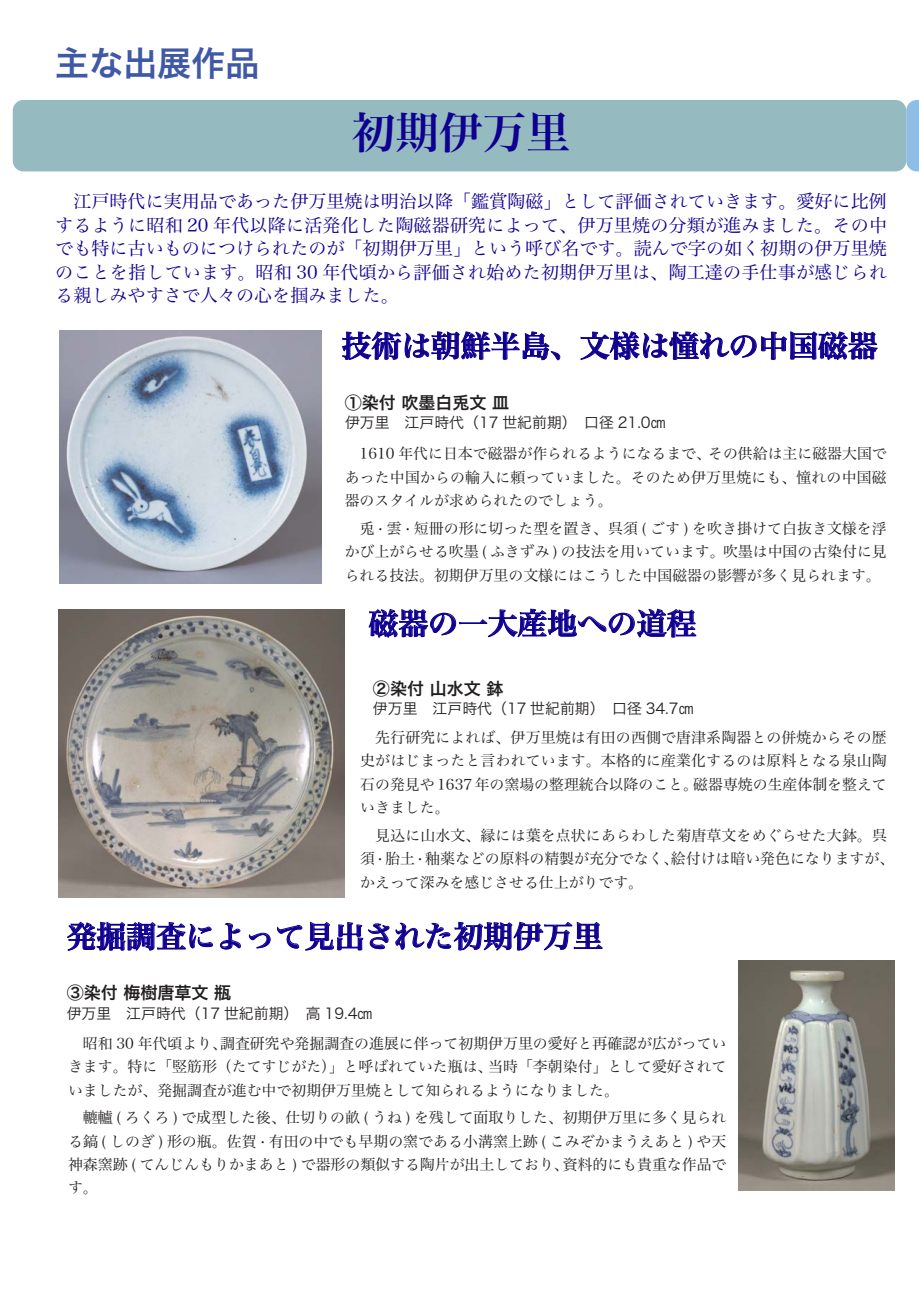
<style>
.page{position:relative;width:919px;height:1289px;background:#fff}
.page>*{position:absolute;margin:0;border:0;box-sizing:border-box;transform-origin:0 0}
.t1{font:43.65px "Hira Min Pro W6";color:#0f0091}
.t2{font:34.05px "Hira Kaku Pro W6";color:#3f59a7}
.t3{font:29.7px "Hira Min Pro W6";color:#0f0091}
.t4{font:18px/23.4px "Hira Min Pro W3";letter-spacing:.01em;color:#0f0091;text-align:justify}
.t5{font:16.95px "Hira Kaku Pro W6";color:#231f20}
.t6{font:14.85px/23.4px "Hira Min Pro W3";color:#231f20;text-align:justify}
.t7{font:14.85px "Hiragino Sans W3";color:#231f20}
</style>
<div class="page">
<svg style="left:906px;top:100px;width:12px;height:71px"></svg>
<div style="left:13px;top:100px;width:893px;height:71px;background:#95bbc0;border-radius:11px"></div>
<img style="left:59px;top:331px;width:262px;height:252px">
<svg style="left:342px;top:331px;width:218px;height:29px"></svg>
<svg style="left:580px;top:331px;width:297px;height:29px"></svg>
<img style="left:738px;top:960px;width:156px;height:230px">
<svg style="left:67px;top:921px;width:146px;height:30px"></svg>
<svg style="left:220px;top:923px;width:21px;height:26px"></svg>
<svg style="left:248px;top:932px;width:23px;height:16px"></svg>
<svg style="left:277px;top:921px;width:326px;height:29px"></svg>
<img style="left:58px;top:610px;width:287px;height:287px">
<svg style="left:368px;top:608px;width:328px;height:30px"></svg>
<h2 class="t2" style="left:55px;top:32px;width:206px">主な出展作品</h2>
<h1 class="t1" style="left:352px;top:94px;width:219px">初期伊万里</h1>
<p class="t4" style="left:55px;top:188px;width:833px;text-indent:18px">江戸時代に実用品であった伊万里焼は明治以降「鑑賞陶磁」として評価されていきます。愛好に比例するように昭和 20 年代以降に活発化した陶磁器研究によって、伊万里焼の分類が進みました。その中でも特に古いものにつけられたのが「初期伊万里」という呼び名です。読んで字の如く初期の伊万里焼のことを指しています。昭和 30 年代頃から評価され始めた初期伊万里は、陶工達の手仕事が感じられる親しみやすさで人々の心を掴みました。</p>
<h3 class="t3" style="left:341px;top:319px;width:537px">技術は朝鮮半島、文様は憧れの中国磁器</h3>
<p class="t5" style="left:345px;top:387px;width:166px">①染付 吹墨白兎文 皿</p>
<p class="t6" style="left:345px;top:440px;width:543px">　1610 年代に日本で磁器が作られるようになるまで、その供給は主に磁器大国であった中国からの輸入に頼っていました。そのため伊万里焼にも、憧れの中国磁器のスタイルが求められたのでしょう。</p>
<p class="t6" style="left:345px;top:515px;width:543px">　兎 · 雲 · 短冊の形に切った型を置き、呉須 ( ごす ) を吹き掛けて白抜き文様を浮かび上がらせる吹墨 ( ふきずみ ) の技法を用いています。吹墨は中国の古染付に見られる技法。初期伊万里の文様にはこうした中国磁器の影響が多く見られます。</p>
<p class="t7" style="left:345px;top:409px;width:322px">伊万里　江戸時代（17 世紀前期）　口径 21.0㎝</p>
<h3 class="t3" style="left:369px;top:597px;width:329px">磁器の一大産地への道程</h3>
<p class="t5" style="left:373px;top:673px;width:132px">②染付 山水文 鉢</p>
<p class="t7" style="left:373px;top:695px;width:322px">伊万里　江戸時代（17 世紀前期）　口径 34.7㎝</p>
<p class="t6" style="left:360px;top:724px;width:528px">　先行研究によれば、伊万里焼は有田の西側で唐津系陶器との併焼からその歴史がはじまったと言われています。本格的に産業化するのは原料となる泉山陶石の発見や 1637 年の窯場の整理統合以降のこと。磁器専焼の生産体制を整えていきました。</p>
<p class="t6" style="left:360px;top:822px;width:535px;text-align:left">　見込に山水文、縁には葉を点状にあらわした菊唐草文をめぐらせた大鉢。呉須 · 胎土 · 釉薬などの原料の精製が充分でなく、絵付けは暗い発色になりますが、かえって深みを感じさせる仕上がりです。</p>
<h3 class="t3" style="left:67px;top:910px;width:537px">発掘調査によって見出された初期伊万里</h3>
<p class="t5" style="left:67px;top:976px;width:166px">③染付 梅樹唐草文 瓶</p>
<p class="t6" style="left:68px;top:1030px;width:660px">　昭和 30 年代頃より、調査研究や発掘調査の進展に伴って初期伊万里の愛好と再確認が広がっていきます。特に「竪筋形（たてすじがた）」と呼ばれていた瓶は、当時「李朝染付」として愛好されていましたが、発掘調査が進む中で初期伊万里焼として知られるようになりました。</p>
<p class="t6" style="left:68px;top:1104px;width:660px">　轆轤 ( ろくろ ) で成型した後、仕切りの畝 ( うね ) を残して面取りした、初期伊万里に多く見られる鎬 ( しのぎ ) 形の瓶。佐賀 · 有田の中でも早期の窯である小溝窯上跡 ( こみぞかまうえあと ) や天神森窯跡 ( てんじんもりかまあと ) で器形の類似する陶片が出土しており、資料的にも貴重な作品です。</p>
<p class="t7" style="left:67px;top:1000px;width:307px">伊万里　江戸時代（17 世紀前期）　高 19.4㎝</p>
</div>
